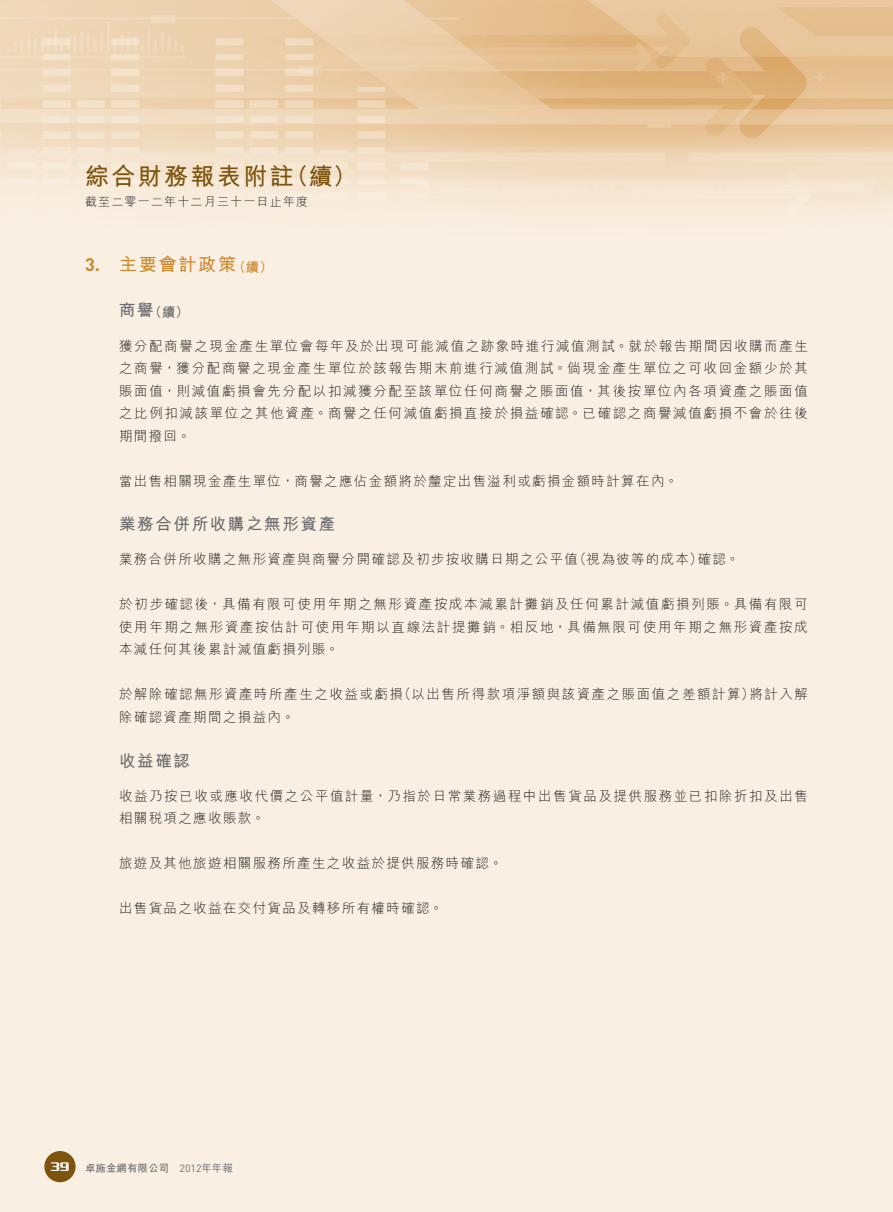
<style>
.page{position:relative;width:893px;height:1212px;background:#f9f0e3}
.page>*{position:absolute;margin:0;border:0;box-sizing:border-box;transform-origin:0 0}
.t1{font:700 24px "M Hei HK";letter-spacing:.1em;color:#7e530e}
.t2{font:700 18px "M Hei HK";letter-spacing:.1em;color:#ce872c}
.t3{font:700 16.5px "M Hei HK";letter-spacing:.1em;color:#6c6d70}
.t4{font:300 13.5px/22.5px "M Hei HK";letter-spacing:.105em;color:#231f20;text-align:justify}
.t5{font:700 13.5px "M Hei HK";color:#6c6d70}
.t6{font:300 12px "M Hei HK";letter-spacing:.1em;color:#231f20}
.t7{font:700 10.5px "M Hei HK";color:#6c6d70}
.s1{font-family:"DIN Pro"}
.s2{font-size:13.5px}
.s3{font-size:16.5px}
.s4{font-family:"Serpentine Std";font-weight:500;font-size:13.5px;color:#fff}
.s5{font-family:"DIN Pro";font-weight:400}
.s6{font-weight:500}
</style>
<div class="page">
<img style="left:0;top:0;width:893px;height:209px">
<div style="left:44px;top:1151px;width:32px;height:31px;background:#7e530e;border-radius:50%"></div>
<h1 class="t1" style="left:85px;top:167px;width:273px">綜合財務報表附註（續）</h1>
<p class="t6" style="left:85px;top:197px;width:225px">截至二零一二年十二月三十一日止年度</p>
<h2 class="t2" style="left:85px;top:258px;width:189px"><span class="s1">3.</span> 主要會計政策<span class="s2">（續）</span></h2>
<p class="t5" style="left:119px;top:307px;width:72px"><span class="s3">商譽</span>（續）</p>
<p class="t4" style="left:119px;top:336px;width:690px">獲分配商譽之現金產生單位會每年及於出現可能減值之跡象時進行減值測試。就於報告期間因收購而產生之商譽，獲分配商譽之現金產生單位於該報告期末前進行減值測試。倘現金產生單位之可收回金額少於其賬面值，則減值虧損會先分配以扣減獲分配至該單位任何商譽之賬面值，其後按單位內各項資產之賬面值之比例扣減該單位之其他資產。商譽之任何減值虧損直接於損益確認。已確認之商譽減值虧損不會於往後期間撥回。</p>
<p class="t4" style="left:119px;top:471px;width:560px">當出售相關現金產生單位，商譽之應佔金額將於釐定出售溢利或虧損金額時計算在內。</p>
<p class="t3" style="left:119px;top:518px;width:218px">業務合併所收購之無形資產</p>
<p class="t4" style="left:119px;top:550px;width:622px">業務合併所收購之無形資產與商譽分開確認及初步按收購日期之公平值（視為彼等的成本）確認。</p>
<p class="t4" style="left:119px;top:595px;width:690px">於初步確認後，具備有限可使用年期之無形資產按成本減累計攤銷及任何累計減值虧損列賬。具備有限可使用年期之無形資產按估計可使用年期以直線法計提攤銷。相反地，具備無限可使用年期之無形資產按成本減任何其後累計減值虧損列賬。</p>
<p class="t4" style="left:119px;top:685px;width:690px">於解除確認無形資產時所產生之收益或虧損（以出售所得款項淨額與該資產之賬面值之差額計算）將計入解除確認資產期間之損益內。</p>
<p class="t3" style="left:119px;top:754px;width:72px">收益確認</p>
<p class="t4" style="left:119px;top:786px;width:690px">收益乃按已收或應收代價之公平值計量，乃指於日常業務過程中出售貨品及提供服務並已扣除折扣及出售相關稅項之應收賬款。</p>
<p class="t4" style="left:119px;top:854px;width:385px">旅遊及其他旅遊相關服務所產生之收益於提供服務時確認。</p>
<p class="t4" style="left:119px;top:899px;width:326px">出售貨品之收益在交付貨品及轉移所有權時確認。</p>
<p class="t7" style="left:51px;top:1164px;width:184px"><span class="s4">39</span> 卓施金網有限公司 <span class="s5">2012</span><span class="s6">年年報</span></p>
</div>
